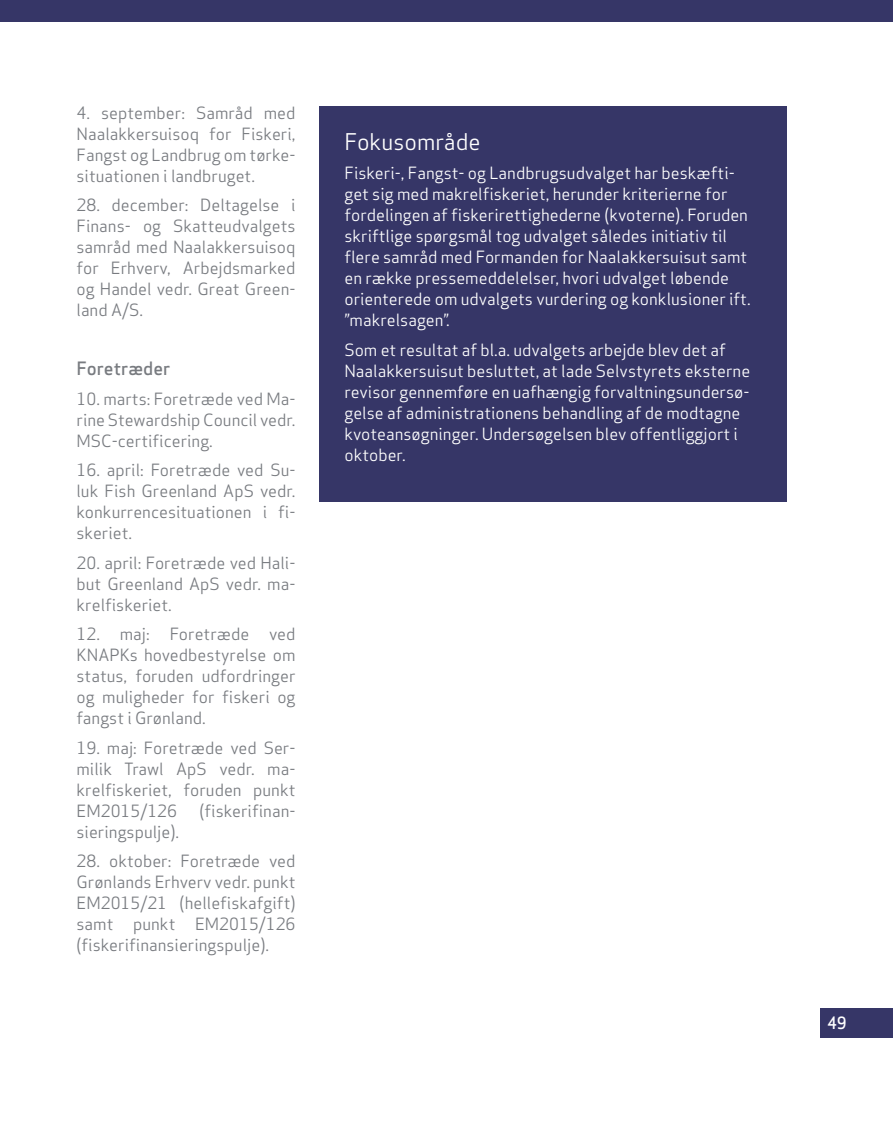
<style>
.page{position:relative;width:893px;height:1127px;background:#fff}
.page>*{position:absolute;margin:0;border:0;box-sizing:border-box;transform-origin:0 0}
.t1{font:22.5px "Apex Sans";color:#fff}
.t2{font:500 18px "Apex Sans";color:#787b80}
.t3{font:16.5px/21px "Apex Sans";color:#787b80;text-align:justify}
.t4{font:16.5px/21px "Apex Sans";color:#fff}
.t5{font:500 16.5px "Apex Sans";color:#fff}
</style>
<div class="page">
<div style="left:0;top:0;width:893px;height:21px;background:#363667"></div>
<div style="left:821px;top:1008px;width:72px;height:29px;background:#363667"></div>
<div style="left:319px;top:106px;width:468px;height:396px;background:#363667"></div>
<p class="t3" style="left:77px;top:101px;width:220px">4. september: Samråd med Naalakkersuisoq for Fiskeri, Fangst og Landbrug om tørke&shy;situationen i landbruget.</p>
<p class="t3" style="left:77px;top:193px;width:220px">28. december: Deltagelse i Finans- og Skatteudvalgets samråd med Naalakkersuisoq for Erhverv, Arbejdsmarked og Handel vedr. Great Green&shy;land A/S.</p>
<p class="t2" style="left:77px;top:353px;width:95px">Foretræder</p>
<p class="t3" style="left:77px;top:387px;width:220px">10. marts: Foretræde ved Ma&shy;rine Stewardship Council vedr.<br>MSC-certificering.</p>
<p class="t3" style="left:77px;top:458px;width:220px">16. april: Foretræde ved Su&shy;luk Fish Greenland ApS vedr. konkurrencesituationen i fi&shy;skeriet.</p>
<p class="t3" style="left:77px;top:551px;width:220px">20. april: Foretræde ved Hali&shy;but Greenland ApS vedr. ma&shy;krelfiskeriet.</p>
<p class="t3" style="left:77px;top:622px;width:221px">12. maj: Foretræde ved KNAPKs hovedbestyrelse om status, foruden udfordringer og muligheder for fiskeri og fangst i Grønland.</p>
<p class="t3" style="left:77px;top:736px;width:220px">19. maj: Foretræde ved Ser&shy;milik Trawl ApS vedr. ma&shy;krelfiskeriet, foruden punkt EM2015/126</p>
<p class="t3" style="left:199px;top:799px;width:98px">(fiskerifinan-</p>
<p class="t3" style="left:77px;top:820px;width:104px">sieringspulje).</p>
<p class="t3" style="left:77px;top:849px;width:220px">28. oktober: Foretræde ved Grønlands Erhverv vedr. punkt EM2015/21 (hellefiskafgift) samt punkt EM2015/126 (fiskerifinansieringspulje).</p>
<h1 class="t1" style="left:344px;top:123px;width:138px">Fokusområde</h1>
<p class="t4" style="left:344px;top:161px;width:408px">Fiskeri-, Fangst- og Landbrugsudvalget har beskæfti&shy;get sig med makrelfiskeriet, herunder kriterierne for fordelingen af fiskerirettighederne (kvoterne). Foruden skriftlige spørgsmål tog udvalget således initiativ til flere samråd med Formanden for Naalakkersuisut samt en række pressemeddelelser, hvori udvalget løbende orienterede om udvalgets vurdering og konklusioner ift. ”makrelsagen”.</p>
<p class="t4" style="left:344px;top:338px;width:407px">Som et resultat af bl.a. udvalgets arbejde blev det af Naalakkersuisut besluttet, at lade Selvstyrets eksterne revisor gennemføre en uafhængig forvaltningsundersø&shy;gelse af administrationens behandling af de modtagne kvoteansøgninger. Undersøgelsen blev offentliggjort i oktober.</p>
<p class="t5" style="left:827px;top:1008px;width:21px">49</p>
</div>
